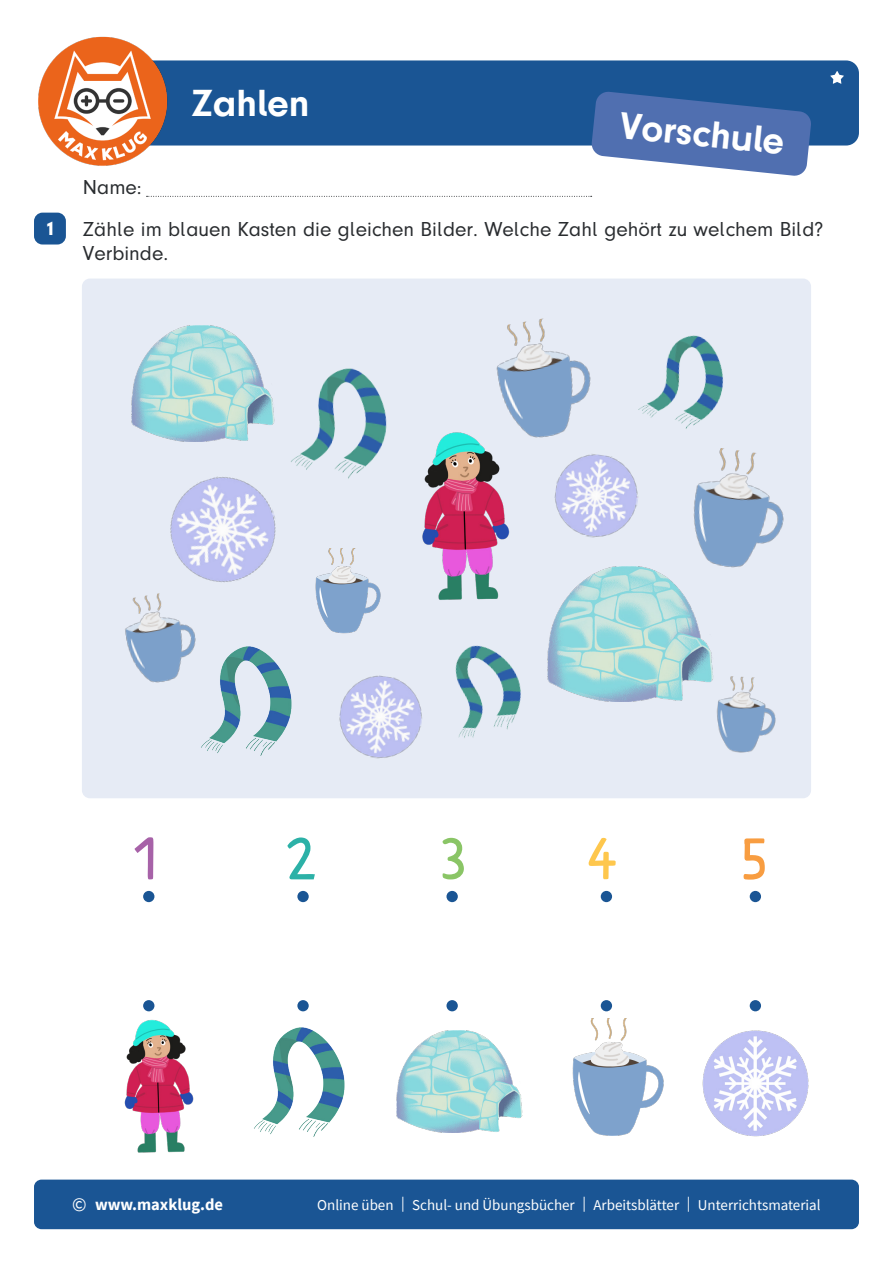
<style>
.page{position:relative;width:893px;height:1263px;background:#fff}
.page>*{position:absolute;margin:0;border:0;box-sizing:border-box;transform-origin:0 0}
.t1{font:700 54px "Grundschrift";color:#a762a8}
.t2{font:700 54px "Grundschrift";color:#2cb1a7}
.t3{font:700 54px "Grundschrift";color:#8ac566}
.t4{font:700 54px "Grundschrift";color:#fec74d}
.t5{font:700 54px "Grundschrift";color:#f89d41}
.t6{font:700 39px "Mk Druckschrift N";color:#fff}
.t7{font:700 38.85px "Mk Druckschrift N";color:#fff}
.t8{font:21px/24px "Mk Druckschrift N";color:#292c2f}
.t9{font:19.5px "Mk Druckschrift N bl";color:#fff}
.t10{font:700 16.5px "Source Sans Pro";color:#fff}
.t11{font:15px "Source Sans Pro";color:#fff}
.s1{font-weight:400;font-size:19.5px}
</style>
<div class="page">
<div style="left:170px;top:60px;width:689px;height:86px;background:#1a5594"></div>
<svg style="left:591px;top:91px;width:221px;height:85px;background:#5e7db6"></svg>
<img style="left:38px;top:36px;width:132px;height:130px">
<div style="left:34px;top:1179px;width:825px;height:50px;background:#1a5594;border-radius:7px"></div>
<svg style="left:830px;top:71px;width:14px;height:13px"></svg>
<svg style="left:147px;top:196px;width:445px;height:1px"></svg>
<div style="left:34px;top:213px;width:32px;height:31px;background:#1a5594;border-radius:9px"></div>
<div style="left:82px;top:279px;width:729px;height:519px;background:#e6ebf5;border-radius:8px"></div>
<img style="left:124px;top:1019px;width:70px;height:134px">
<img style="left:422px;top:432px;width:88px;height:168px">
<img style="left:254px;top:1027px;width:91px;height:110px">
<img style="left:291px;top:368px;width:96px;height:111px">
<img style="left:201px;top:646px;width:91px;height:110px">
<img style="left:638px;top:335px;width:86px;height:94px">
<img style="left:455px;top:645px;width:66px;height:93px">
<img style="left:572px;top:1018px;width:92px;height:118px">
<img style="left:125px;top:593px;width:87px;height:99px">
<img style="left:716px;top:676px;width:60px;height:77px">
<img style="left:693px;top:448px;width:91px;height:120px">
<img style="left:469px;top:318px;width:122px;height:133px">
<img style="left:315px;top:549px;width:66px;height:85px">
<div style="left:143px;top:891px;width:11px;height:11px;background:#1a5594;border-radius:50%"></div>
<div style="left:143px;top:1000px;width:11px;height:11px;background:#1a5594;border-radius:50%"></div>
<div style="left:446px;top:891px;width:12px;height:11px;background:#1a5594;border-radius:50%"></div>
<div style="left:446px;top:1000px;width:12px;height:11px;background:#1a5594;border-radius:50%"></div>
<div style="left:297px;top:891px;width:12px;height:11px;background:#1a5594;border-radius:50%"></div>
<div style="left:297px;top:1000px;width:12px;height:11px;background:#1a5594;border-radius:50%"></div>
<div style="left:601px;top:891px;width:11px;height:11px;background:#1a5594;border-radius:50%"></div>
<div style="left:601px;top:1000px;width:11px;height:11px;background:#1a5594;border-radius:50%"></div>
<div style="left:750px;top:891px;width:11px;height:11px;background:#1a5594;border-radius:50%"></div>
<div style="left:750px;top:1000px;width:11px;height:11px;background:#1a5594;border-radius:50%"></div>
<img style="left:396px;top:1031px;width:126px;height:102px">
<img style="left:547px;top:567px;width:167px;height:134px">
<img style="left:131px;top:326px;width:144px;height:116px">
<img style="left:703px;top:1030px;width:105px;height:106px">
<img style="left:339px;top:675px;width:83px;height:84px">
<img style="left:550px;top:449px;width:88px;height:89px">
<img style="left:158px;top:476px;width:118px;height:120px">
<p class="t8" style="left:83px;top:176px;width:60px">Name:</p>
<h2 class="t6" style="left:191px;top:82px;width:120px">Zahlen</h2>
<h3 class="t7" style="left:622px;top:103px;width:167px;rotate:6deg">Vorschule</h3>
<p class="t9" style="left:45px;top:217px;width:11px">1</p>
<p class="t8" style="left:83px;top:217px;width:742px">Zähle im blauen Kasten die gleichen Bilder. Welche Zahl gehört zu welchem Bild?<br>Verbinde.</p>
<p class="t1" style="left:132px;top:826px;width:34px">1</p>
<p class="t2" style="left:287px;top:826px;width:34px">2</p>
<p class="t3" style="left:439px;top:826px;width:34px">3</p>
<p class="t4" style="left:588px;top:826px;width:34px">4</p>
<p class="t5" style="left:740px;top:826px;width:34px">5</p>
<p class="t10" style="left:72px;top:1193px;width:152px"><span class="s1">©</span> www.maxklug.de</p>
<p class="t11" style="left:317px;top:1195px;width:505px">Online üben | Schul- und Übungsbücher | Arbeitsblätter | Unterrichtsmaterial</p>
</div>
